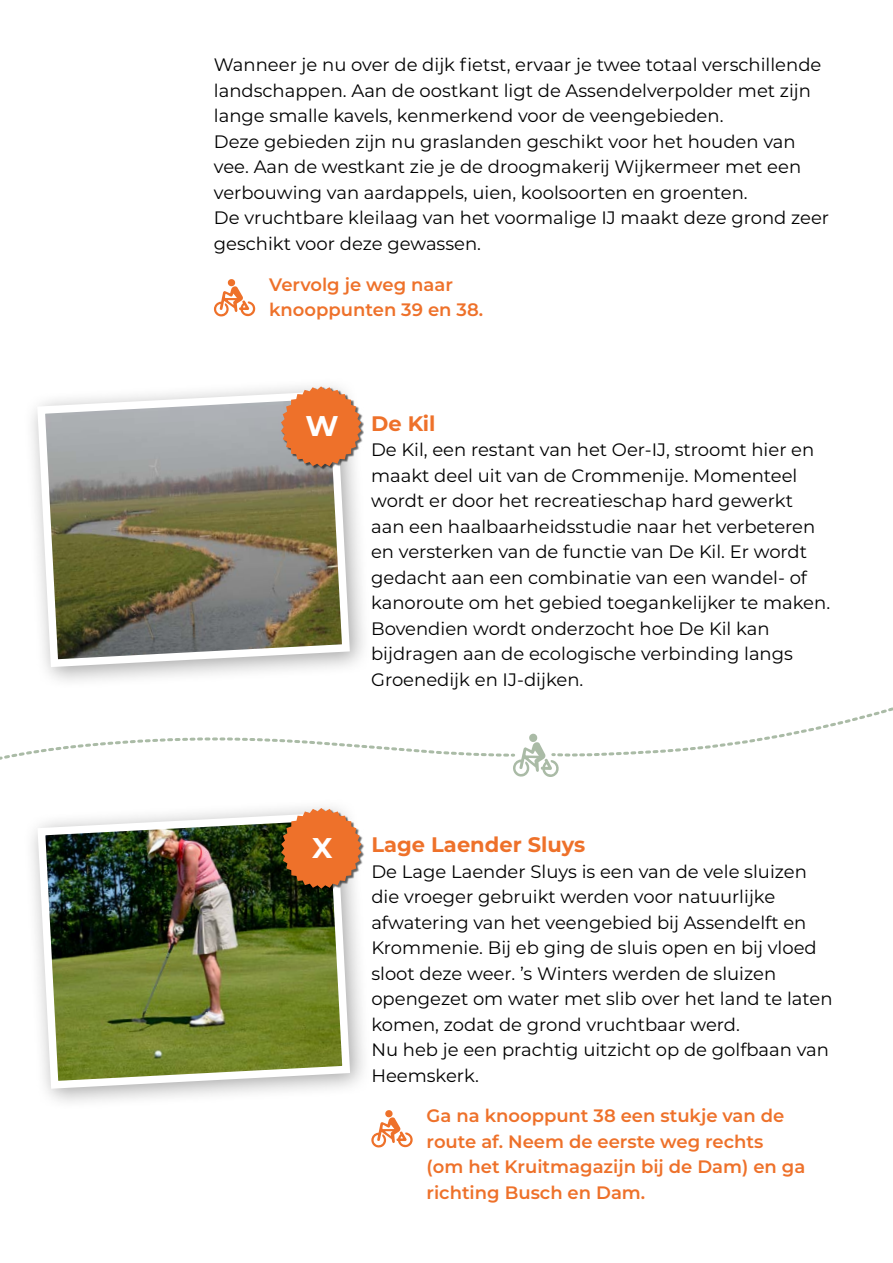
<style>
.page{position:relative;width:893px;height:1263px;background:#fff}
.page>*{position:absolute;margin:0;border:0;box-sizing:border-box;transform-origin:0 0}
.t1{font:700 28.5px "Montserrat";color:#fff}
.t2{font:700 21px "Montserrat";color:#ee712a}
.t3{font:18px/25.5px "Montserrat";color:#000}
.t4{font:600 18px/25.5px "Montserrat";color:#ee712a}
</style>
<div class="page">
<div style="left:23px;top:377px;width:350px;height:312px;background:#000;opacity:.35"></div>
<svg style="left:33px;top:387px;width:321px;height:257px;background:#92907d"></svg>
<div style="left:282px;top:387px;width:82px;height:83px;background:#000;opacity:.6"></div>
<svg style="left:281px;top:386px;width:80px;height:81px;background:#e38855"></svg>
<div style="left:23px;top:798px;width:350px;height:313px;background:#000;opacity:.35"></div>
<img style="left:34px;top:889px;width:320px;height:204px">
<div style="left:282px;top:809px;width:82px;height:83px;background:#000;opacity:.6"></div>
<svg style="left:0;top:644px;width:893px;height:245px"></svg>
<svg style="left:214px;top:279px;width:42px;height:38px"></svg>
<svg style="left:371px;top:1110px;width:42px;height:38px"></svg>
<p class="t3" style="left:214px;top:52px;width:617px">Wanneer je nu over de dijk fietst, ervaar je twee totaal verschillende landschappen. Aan de oostkant ligt de Assendelverpolder met zijn lange smalle kavels, kenmerkend voor de veengebieden.<br>Deze gebieden zijn nu graslanden geschikt voor het houden van vee. Aan de westkant zie je de droogmakerij Wijkermeer met een verbouwing van aardappels, uien, koolsoorten en groenten.<br>De vruchtbare kleilaag van het voormalige IJ maakt deze grond zeer geschikt voor deze gewassen.</p>
<p class="t4" style="left:269px;top:271px;width:216px">Vervolg je weg naar knooppunten 39 en 38.</p>
<h1 class="t1" style="left:306px;top:406px;width:35px">W</h1>
<p class="t2" style="left:371px;top:408px;width:66px">De Kil</p>
<p class="t3" style="left:371px;top:436px;width:461px">De Kil, een restant van het Oer-IJ, stroomt hier en maakt deel uit van de Crommenije. Momenteel wordt er door het recreatieschap hard gewerkt aan een haalbaarheidsstudie naar het verbeteren en versterken van de functie van De Kil. Er wordt gedacht aan een combinatie van een wandel- of kanoroute om het gebied toegankelijker te maken.<br>Bovendien wordt onderzocht hoe De Kil kan bijdragen aan de ecologische verbinding langs Groenedijk en IJ-dijken.</p>
<h1 class="t1" style="left:312px;top:827px;width:22px">X</h1>
<p class="t2" style="left:371px;top:830px;width:216px">Lage Laender Sluys</p>
<p class="t3" style="left:371px;top:858px;width:463px">De Lage Laender Sluys is een van de vele sluizen die vroeger gebruikt werden voor natuurlijke afwatering van het veengebied bij Assendelft en Krommenie. Bij eb ging de sluis open en bij vloed sloot deze weer. ’s Winters werden de sluizen opengezet om water met slib over het land te laten komen, zodat de grond vruchtbaar werd.<br>Nu heb je een prachtig uitzicht op de golfbaan van Heemskerk.</p>
<p class="t4" style="left:427px;top:1102px;width:380px">Ga na knooppunt 38 een stukje van de route af. Neem de eerste weg rechts<br>(om het Kruitmagazijn bij de Dam) en ga richting Busch en Dam.</p>
</div>
